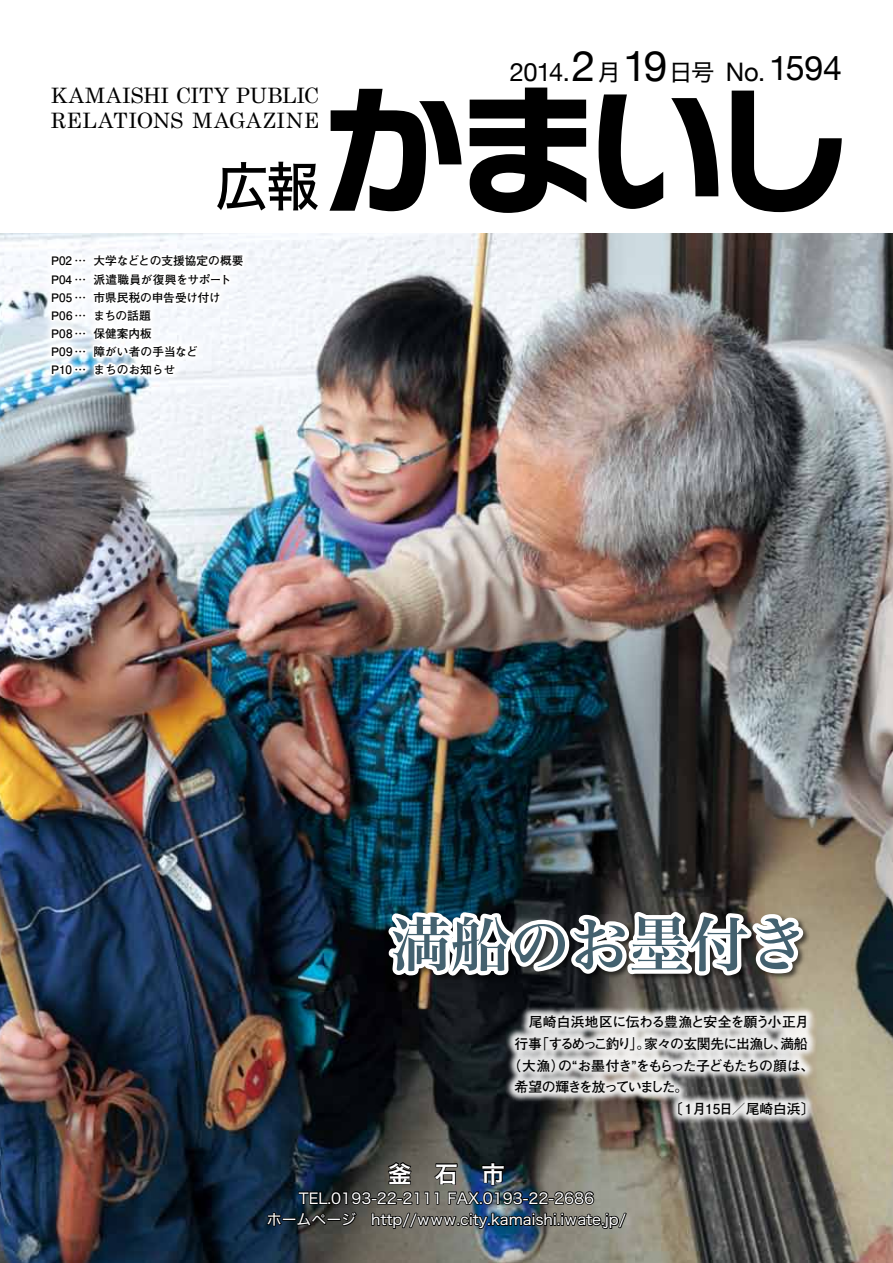
<style>
.page{position:relative;width:893px;height:1263px;background:#fff}
.page>*{position:absolute;margin:0;border:0;box-sizing:border-box;transform-origin:0 0}
.t1{font:700 138.15px "Typelabo N Std";color:#000}
.t2{font:59.55px "Hira Min Std W6";color:#43616f}
.t3{font:53.1px "Hira Kaku Std W5";color:#000}
.t4{font:42.45px "Helvetica Neue";color:#000}
.t5{font:34.05px "Helvetica Neue";color:#000}
.t6{font:25.5px "Helvetica Neue";letter-spacing:-.025em;color:#000}
.t7{font:23.4px "Hira Kaku Std W6";color:#fff}
.t8{font:21.3px/24.5px "Century";letter-spacing:.01em;color:#000}
.t9{font:14.85px/21.3px "Hira Kaku Std W4";color:#fff;text-align:center}
.t10{font:700 13.8px "Futo Go B101 Pr 6 N";letter-spacing:-.07em;color:#000}
.t11{font:700 13.8px "Futo Go B101 Pr 6 N";letter-spacing:-.03em;color:#000}
.t12{font:700 13.8px "Futo Go B101 Pr 6 N";letter-spacing:-.11em;color:#000}
.t13{font:700 13.8px "Futo Go B101 Pr 6 N";letter-spacing:-.02em;color:#000}
.t14{font:700 11.7px/18px "Futo Go B101 Pr 6 N";color:#000}
.s1{font-family:"Hira Kaku Std W4";font-size:23.4px}
</style>
<div class="page">
<img style="left:0;top:234px;width:893px;height:1029px">
<svg style="left:42px;top:245px;width:209px;height:137px"></svg>
<svg style="left:49px;top:233px;width:199px;height:182px"></svg>
<img style="left:265px;top:696px;width:542px;height:567px">
<div style="left:504px;top:1004px;width:312px;height:120px;background:#fff;opacity:.9"></div>
<h3 class="t8" style="left:51px;top:82px;width:270px">KAMAISHI CITY PUBLIC<br>RELATIONS MAGAZINE</h3>
<h3 class="t3" style="left:215px;top:146px;width:105px">広報</h3>
<h3 class="t4" style="left:572px;top:35px;width:144px">2<span class="s1">月</span>19<span class="s1">日号</span></h3>
<h3 class="t5" style="left:769px;top:44px;width:74px">1594</h3>
<h3 class="t6" style="left:510px;top:54px;width:62px">2014.</h3>
<h3 class="t6" style="left:726px;top:54px;width:41px">No.</h3>
<h1 class="t1" style="left:324px;top:49px;width:529px">かまいし</h1>
<p class="t14" style="left:51px;top:252px;width:194px">P02 … 大学などとの支援協定の概要<br>P04 … 派遣職員が復興をサポート<br>P05 … 市県民税の申告受け付け<br>P06 … まちの話題<br>P08 … 保健案内板<br>P09 … 障がい者の手当など<br>P10 … まちのお知らせ</p>
<h2 class="t2" style="left:391px;top:901px;width:418px">満船のお墨付き</h2>
<p class="t11" style="left:514px;top:1011px;width:296px">　尾崎白浜地区に伝わる豊漁と安全を願う小正月</p>
<p class="t10" style="left:514px;top:1032px;width:295px">行事「するめっこ釣り」。家々の玄関先に出漁し、満船</p>
<p class="t10" style="left:507px;top:1054px;width:309px">（大漁）の“お墨付き”をもらった子どもたちの顔は、</p>
<p class="t12" style="left:514px;top:1076px;width:175px">希望の輝きを放っていました。</p>
<p class="t13" style="left:669px;top:1098px;width:147px">〔１月15日／尾崎白浜〕</p>
<h3 class="t7" style="left:388px;top:1156px;width:118px">釜　石　市</h3>
<p class="t9" style="left:267px;top:1187px;width:361px">TEL.0193-22-2111 FAX.0193-22-2686<br>ホームページ　http//www.city.kamaishi.iwate.jp/</p>
</div>
